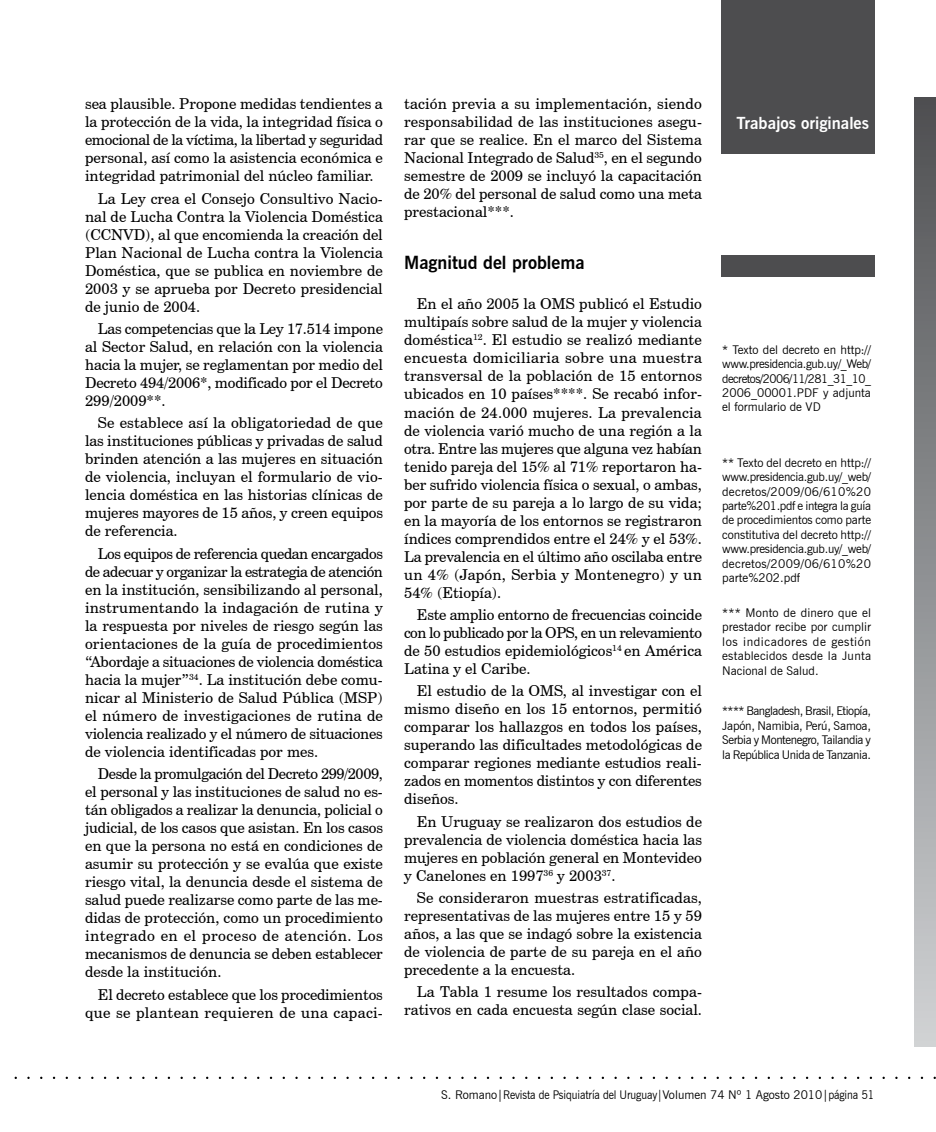
<style>
.page{position:relative;width:936px;height:1132px;background:#fff}
.page>*{position:absolute;margin:0;border:0;box-sizing:border-box;transform-origin:0 0}
.t1{font:700 18px "News Gothic BT";color:#000}
.t2{font:700 16.5px "News Gothic BT";color:#fff}
.t3{font:15px/18px "Century Schoolbook BT";color:#000;text-align:justify}
.t4{font:12px/14.4px "News Gothic BT";color:#000;text-align:justify}
</style>
<div class="page">
<div style="left:721px;top:0;width:153px;height:153px;background:#4d4d4f"></div>
<div style="left:721px;top:255px;width:153px;height:21px;background:#4d4d4f"></div>
<div style="left:914px;top:98px;width:21px;height:948px;background:linear-gradient(to bottom,#4f5053,#cfd2d4)"></div>
<p class="t3" style="left:85px;top:95px;width:299px">sea plausible. Propone medidas tendientes a la protección de la vida, la integridad física o emocional de la víctima, la libertad y seguridad personal, así como la asistencia económica e integridad patrimonial del núcleo familiar.</p>
<p class="t3" style="left:85px;top:189px;width:299px;text-indent:13px">La Ley crea el Consejo Consultivo Nacio&shy;nal de Lucha Contra la Violencia Doméstica (CCNVD), al que encomienda la creación del Plan Nacional de Lucha contra la Violencia Doméstica, que se publica en noviembre de 2003 y se aprueba por Decreto presidencial de junio de 2004.</p>
<p class="t3" style="left:85px;top:319px;width:299px;text-indent:13px">Las competencias que la Ley 17.514 impone al Sector Salud, en relación con la violencia hacia la mujer, se reglamentan por medio del Decreto 494/2006*, modificado por el Decreto 299/2009**.</p>
<p class="t3" style="left:85px;top:413px;width:299px;text-indent:13px">Se establece así la obligatoriedad de que las instituciones públicas y privadas de salud brinden atención a las mujeres en situación de violencia, incluyan el formulario de vio&shy;lencia doméstica en las historias clínicas de mujeres mayores de 15 años, y creen equipos de referencia.</p>
<p class="t3" style="left:85px;top:544px;width:299px;text-indent:13px">Los equipos de referencia quedan encargados de adecuar y organizar la estrategia de atención en la institución, sensibilizando al personal, instrumentando la indagación de rutina y la respuesta por niveles de riesgo según las orientaciones de la guía de procedimientos “Abordaje a situaciones de violencia doméstica hacia la mujer”<sup>34</sup>. La institución debe comu&shy;nicar al Ministerio de Salud Pública (MSP) el número de investigaciones de rutina de violencia realizado y el número de situaciones de violencia identificadas por mes.</p>
<p class="t3" style="left:85px;top:764px;width:299px;text-indent:13px">Desde la promulgación del Decreto 299/2009, el personal y las instituciones de salud no es&shy;tán obligados a realizar la denuncia, policial o judicial, de los casos que asistan. En los casos en que la persona no está en condiciones de asumir su protección y se evalúa que existe riesgo vital, la denuncia desde el sistema de salud puede realizarse como parte de las me&shy;didas de protección, como un procedimiento integrado en el proceso de atención. Los mecanismos de denuncia se deben establecer desde la institución.</p>
<p class="t3" style="left:85px;top:984px;width:299px;text-align:right">El decreto establece que los procedimientos que se plantean requieren de una capaci-</p>
<p class="t3" style="left:404px;top:95px;width:299px">tación previa a su implementación, siendo responsabilidad de las instituciones asegu&shy;rar que se realice. En el marco del Sistema Nacional Integrado de Salud<sup>35</sup>, en el segundo semestre de 2009 se incluyó la capacitación de 20% del personal de salud como una meta prestacional***.</p>
<p class="t1" style="left:404px;top:252px;width:182px">Magnitud del problema</p>
<p class="t3" style="left:404px;top:295px;width:299px;text-indent:13px">En el año 2005 la OMS publicó el Estudio multipaís sobre salud de la mujer y violencia doméstica<sup>12</sup>. El estudio se realizó mediante encuesta domiciliaria sobre una muestra transversal de la población de 15 entornos ubicados en 10 países****. Se recabó infor&shy;mación de 24.000 mujeres. La prevalencia de violencia varió mucho de una región a la otra. Entre las mujeres que alguna vez habían tenido pareja del 15% al 71% reportaron ha&shy;ber sufrido violencia física o sexual, o ambas, por parte de su pareja a lo largo de su vida; en la mayoría de los entornos se registraron índices comprendidos entre el 24% y el 53%.<br>La prevalencia en el último año oscilaba entre un 4% (Japón, Serbia y Montenegro) y un 54% (Etiopía).</p>
<p class="t3" style="left:404px;top:605px;width:299px;text-indent:13px">Este amplio entorno de frecuencias coincide con lo publicado por la OPS, en un relevamiento de 50 estudios epidemiológicos<sup>14</sup> en América Latina y el Caribe.</p>
<p class="t3" style="left:404px;top:681px;width:299px;text-indent:13px">El estudio de la OMS, al investigar con el mismo diseño en los 15 entornos, permitió comparar los hallazgos en todos los países, superando las dificultades metodológicas de comparar regiones mediante estudios reali&shy;zados en momentos distintos y con diferentes diseños.</p>
<p class="t3" style="left:404px;top:811px;width:299px;text-indent:13px">En Uruguay se realizaron dos estudios de prevalencia de violencia doméstica hacia las mujeres en población general en Montevideo y Canelones en 1997<sup>36</sup> y 2003<sup>37</sup>.</p>
<p class="t3" style="left:404px;top:888px;width:299px;text-indent:13px">Se consideraron muestras estratificadas, representativas de las mujeres entre 15 y 59 años, a las que se indagó sobre la existencia de violencia de parte de su pareja en el año precedente a la encuesta.</p>
<p class="t3" style="left:404px;top:982px;width:299px;text-align:right">La Tabla 1 resume los resultados compa&shy;rativos en cada encuesta según clase social.</p>
<p class="t2" style="left:736px;top:113px;width:134px">Trabajos originales</p>
<p class="t4" style="left:722px;top:342px;width:150px">* Texto del decreto en http:// www.presidencia.gub.uy/_Web/ decretos/2006/11/281_31_10_ 2006_00001.PDF y adjunta el formulario de VD</p>
<p class="t4" style="left:722px;top:455px;width:150px">** Texto del decreto en http:// www.presidencia.gub.uy/_web/ decretos/2009/06/610%20 parte%201.pdf e integra la guía de procedimientos como parte constitutiva del decreto http:// www.presidencia.gub.uy/_web/ decretos/2009/06/610%20 parte%202.pdf</p>
<p class="t4" style="left:722px;top:605px;width:150px">*** Monto de dinero que el prestador recibe por cumplir los indicadores de gestión establecidos desde la Junta Nacional de Salud.</p>
<p class="t4" style="left:722px;top:703px;width:150px">**** Bangladesh, Brasil, Etiopía, Japón, Namibia, Perú, Samoa, Serbia y Montenegro, Tailandia y la República Unida de Tanzania.</p>
<p class="t4" style="left:441px;top:1086px;width:434px">S. Romano|Revista de Psiquiatría del Uruguay|Volumen 74 Nº 1 Agosto 2010|página 51</p>
</div>
